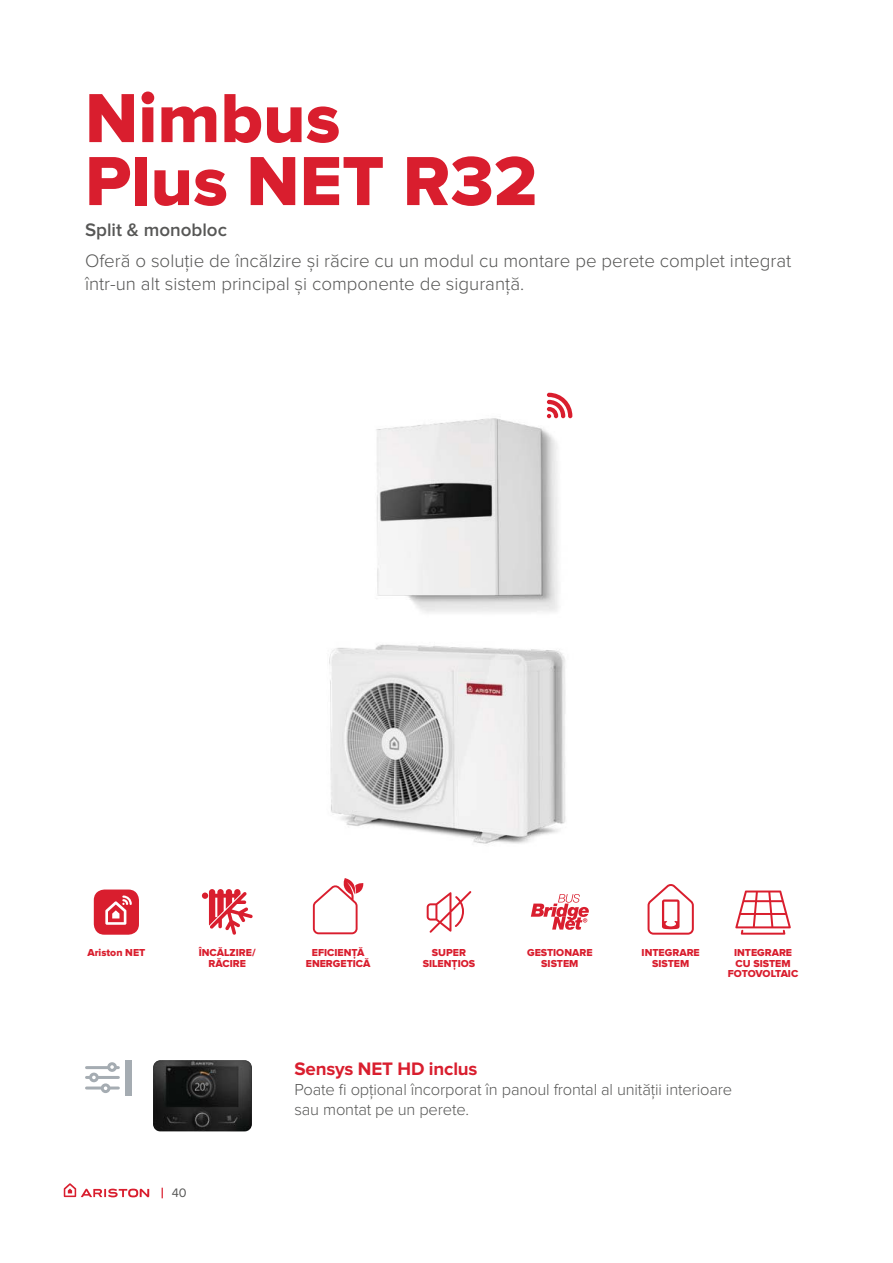
<style>
.page{position:relative;width:893px;height:1263px;background:#fff}
.page>*{position:absolute;margin:0;border:0;box-sizing:border-box;transform-origin:0 0}
.t1{font:72px/63px "Proxima Nova Extrabld";color:#d91e2e}
.t2{font:300 18.75px/22.5px "Proxima Nova";color:#575756}
.t3{font:700 18.75px "Proxima Nova";letter-spacing:-.01em;color:#d91e2e}
.t4{font:600 18.75px "Proxima Nova";color:#575756}
.t5{font:300 16.5px/19.8px "Proxima Nova";letter-spacing:-.01em;color:#575756}
.t6{font:12.75px "Proxima Nova";color:#575756}
.t7{font:10.5px/10.5px "Proxima Nova Extrabld";color:#d91e2e;text-align:center}
.s1{font-weight:700;font-size:15px;color:#d91e2e}
</style>
<div class="page">
<img style="left:153px;top:1060px;width:99px;height:72px;border-radius:7px">
<img style="left:329px;top:392px;width:244px;height:501px">
<svg style="left:547px;top:393px;width:25px;height:25px"></svg>
<hr style="left:87px;top:1066px;width:31px;height:3px;background:#a5acb2">
<hr style="left:87px;top:1076px;width:31px;height:3px;background:#a5acb2">
<hr style="left:87px;top:1087px;width:31px;height:3px;background:#a5acb2">
<div style="left:107px;top:1062px;width:10px;height:10px;border:3px solid #a5acb2;border-radius:50%"></div>
<div style="left:91px;top:1074px;width:6px;height:7px;background:#fff;border-radius:50%"></div>
<div style="left:89px;top:1073px;width:10px;height:9px;border:3px solid #a5acb2;border-radius:50%"></div>
<div style="left:102px;top:1085px;width:7px;height:7px;background:#fff;border-radius:50%"></div>
<div style="left:101px;top:1083px;width:9px;height:10px;border:3px solid #a5acb2;border-radius:50%"></div>
<div style="left:125px;top:1060px;width:7px;height:35px;background:#a5acb2"></div>
<svg style="left:202px;top:889px;width:51px;height:46px"></svg>
<svg style="left:313px;top:878px;width:51px;height:56px"></svg>
<svg style="left:427px;top:891px;width:44px;height:42px"></svg>
<svg style="left:531px;top:894px;width:58px;height:36px"></svg>
<svg style="left:647px;top:884px;width:47px;height:51px"></svg>
<svg style="left:735px;top:891px;width:56px;height:44px"></svg>
<div style="left:94px;top:890px;width:45px;height:45px;background:#d91e2e;border-radius:11px"></div>
<svg style="left:105px;top:896px;width:27px;height:29px"></svg>
<svg style="left:64px;top:1183px;width:85px;height:14px"></svg>
<h1 class="t1" style="left:85px;top:90px;width:454px">Nimbus<br>Plus NET R32</h1>
<p class="t4" style="left:85px;top:219px;width:144px">Split &amp; monobloc</p>
<p class="t2" style="left:85px;top:251px;width:708px">Oferă o soluţie de încălzire și răcire cu un modul cu montare pe perete complet integrat într-un alt sistem principal și componente de siguranţă.</p>
<p class="t7" style="left:87px;top:948px;width:59px">Ariston NET</p>
<p class="t7" style="left:199px;top:948px;width:58px">ÎNCĂLZIRE/<br>RĂCIRE</p>
<p class="t7" style="left:306px;top:948px;width:66px">EFICIENŢĂ<br>ENERGETICĂ</p>
<p class="t7" style="left:423px;top:948px;width:54px">SUPER<br>SILENŢIOS</p>
<p class="t7" style="left:527px;top:948px;width:67px">GESTIONARE<br>SISTEM</p>
<p class="t7" style="left:642px;top:948px;width:60px">INTEGRARE<br>SISTEM</p>
<p class="t7" style="left:728px;top:948px;width:72px">INTEGRARE<br>CU SISTEM<br>FOTOVOLTAIC</p>
<p class="t6" style="left:161px;top:1188px;width:27px"><span class="s1">|</span> 40</p>
<p class="t3" style="left:294px;top:1062px;width:184px">Sensys NET HD inclus</p>
<p class="t5" style="left:294px;top:1081px;width:439px">Poate fi opţional încorporat în panoul frontal al unităţii interioare sau montat pe un perete.</p>
</div>
